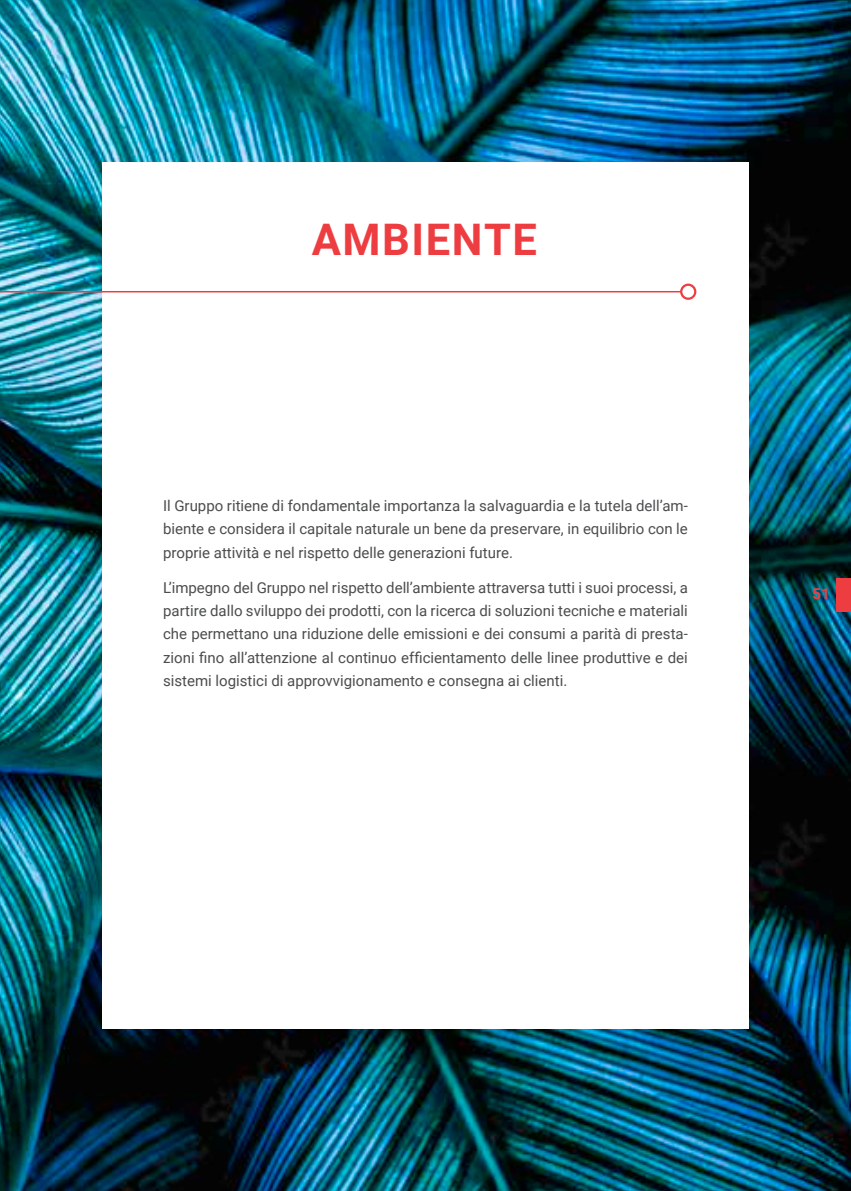
<style>
.page{position:relative;width:851px;height:1191px;background:#fff}
.page>*{position:absolute;margin:0;border:0;box-sizing:border-box;transform-origin:0 0}
.t1{font:700 43.5px "Roboto";letter-spacing:.035em;color:#ee3d40}
.t2{font:15px/23.2px "Roboto";color:#4b4c4d;text-align:justify}
.t3{font:700 15px "Roboto";color:#ee3d40}
</style>
<div class="page">
<img style="left:0;top:0;width:850px;height:1191px">
<div style="left:102px;top:162px;width:646px;height:866px;background:#fff"></div>
<hr style="left:0;top:291px;width:681px;height:1px;background:#ee3d40">
<div style="left:680px;top:283px;width:16px;height:17px;border:2px solid #ee3d40;border-radius:50%"></div>
<div style="left:836px;top:579px;width:14px;height:33px;background:#ee3d40"></div>
<h1 class="t1" style="left:312px;top:221px;width:227px">AMBIENTE</h1>
<p class="t2" style="left:163px;top:495px;width:526px">Il Gruppo ritiene di fondamentale importanza la salvaguardia e la tutela dell’am&shy;biente e considera il capitale naturale un bene da preservare, in equilibrio con le proprie attività e nel rispetto delle generazioni future.</p>
<p class="t2" style="left:163px;top:577px;width:526px">L’impegno del Gruppo nel rispetto dell’ambiente attraversa tutti i suoi processi, a partire dallo sviluppo dei prodotti, con la ricerca di soluzioni tecniche e materiali che permettano una riduzione delle emissioni e dei consumi a parità di presta&shy;zioni fino all’attenzione al continuo efficientamento delle linee produttive e dei sistemi logistici di approvvigionamento e consegna ai clienti.</p>
<p class="t3" style="left:812px;top:587px;width:19px">51</p>
</div>
